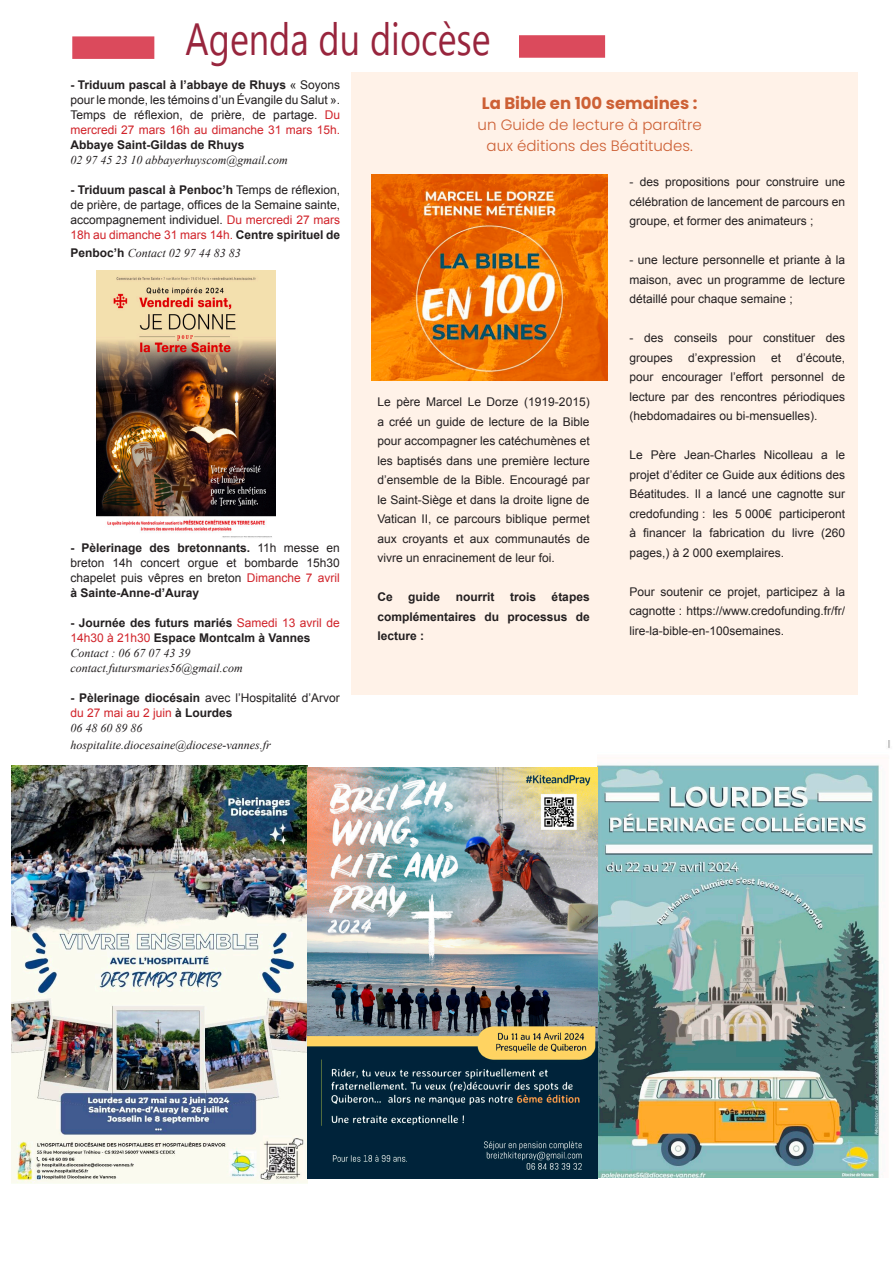
<style>
.page{position:relative;width:893px;height:1263px;background:#fff}
.page>*{position:absolute;margin:0;border:0;box-sizing:border-box;transform-origin:0 0}
.t1{font:45px "Segoe UI Symbol";color:#98253d;scale:.8 1}
.contact_italic_9{font:700 16.5px "Poppins";color:#cd6035}
.contact_italic_9-2{font:300 15px/21px "Poppins";color:#cd6035;text-align:center}
.contact_italic_9-3{font:12px/19.5px "Arial";color:#231f20;text-align:justify}
.contact_italic_9-4{font:700 12px/19.5px "Arial";color:#231f20}
.contact_italic_9-5{font:italic 12px/15px "Times New Roman";color:#231f20}
.s1{font-weight:700}
.s2{color:#d1232a}
.s3{font-family:"Arial";font-weight:700;font-style:normal}
.s4{font-weight:400;color:#d1232a}
.s5{font-weight:400}
</style>
<div class="page">
<div style="left:351px;top:72px;width:506px;height:623px;background:#fff2e8"></div>
<div style="left:72px;top:36px;width:82px;height:23px;background:#db4a5c"></div>
<div style="left:519px;top:35px;width:86px;height:23px;background:#db4a5c"></div>
<img style="left:12px;top:766px;width:296px;height:417px">
<img style="left:598px;top:740px;width:292px;height:437px">
<img style="left:308px;top:767px;width:290px;height:411px">
<img style="left:372px;top:174px;width:236px;height:206px">
<img style="left:97px;top:270px;width:179px;height:268px">
<p class="t1" style="left:249px;top:13px;width:280px">■ ◆ □ ➔▲</p>
<p class="contact_italic_9-3" style="left:70px;top:77px;width:271px;line-height:15px"><span class="s1">- Triduum pascal à l’abbaye de Rhuys</span> « Soyons pour le monde, les témoins d’un Évangile du Salut ».<br>Temps de réflexion, de prière, de partage. <span class="s2">Du mercredi 27 mars 16h au dimanche 31 mars 15h.<br></span><span class="s1">Abbaye Saint-Gildas de Rhuys</span></p>
<p class="contact_italic_9-5" style="left:70px;top:152px;width:219px">02 97 45 23 10 abbayerhuyscom@gmail.com</p>
<p class="contact_italic_9-3" style="left:70px;top:182px;width:271px;line-height:15px"><span class="s1">- Triduum pascal à Penboc’h</span> Temps de réflexion, de prière, de partage, offices de la Semaine sainte, accompagnement individuel. <span class="s2">Du mercredi 27 mars 18h au dimanche 31 mars 14h.</span> <span class="s1">Centre spirituel de</span></p>
<p class="contact_italic_9-5" style="left:70px;top:245px;width:172px"><span class="s3">Penboc’h</span> Contact 02 97 44 83 83</p>
<p class="contact_italic_9" style="left:482px;top:94px;width:217px">La Bible en 100 semaines :</p>
<p class="contact_italic_9-2" style="left:478px;top:114px;width:226px">un Guide de lecture à paraître aux éditions des Béatitudes.</p>
<p class="contact_italic_9-3" style="left:630px;top:172px;width:217px">- des propositions pour construire une célébration de lancement de parcours en groupe, et former des animateurs ;</p>
<p class="contact_italic_9-3" style="left:630px;top:250px;width:217px">- une lecture personnelle et priante à la maison, avec un programme de lecture détaillé pour chaque semaine ;</p>
<p class="contact_italic_9-3" style="left:630px;top:328px;width:217px">- des conseils pour constituer des groupes</p>
<p class="contact_italic_9-3" style="left:630px;top:348px;width:217px;text-indent:167px">d’écoute, pour encourager l’effort personnel de lecture par des rencontres périodiques (hebdomadaires ou bi-mensuelles).</p>
<p class="contact_italic_9-3" style="left:630px;top:445px;width:217px">Le Père Jean-Charles Nicolleau a le projet d’éditer ce Guide aux éditions des Béatitudes. Il a lancé une cagnotte sur credofunding : les 5 000€ participeront à financer la fabrication du livre (260 pages,) à 2 000 exemplaires.</p>
<p class="contact_italic_9-3" style="left:630px;top:582px;width:217px">Pour soutenir ce projet, participez à la cagnotte : https://www.credofunding.fr/fr/ lire-la-bible-en-100semaines.</p>
<p class="contact_italic_9-3" style="left:688px;top:348px;width:69px">d’expression</p>
<p class="contact_italic_9-3" style="left:771px;top:348px;width:12px">et</p>
<p class="contact_italic_9-3" style="left:377px;top:392px;width:214px">Le père Marcel Le Dorze (1919-2015) a créé un guide de lecture de la Bible pour accompagner les catéchumènes et les baptisés dans une première lecture d’ensemble de la Bible. Encouragé par le Saint-Siège et dans la droite ligne de Vatican II, ce parcours biblique permet aux croyants et aux communautés de vivre un enracinement de leur foi.</p>
<p class="contact_italic_9-4" style="left:377px;top:588px;width:17px">Ce</p>
<p class="contact_italic_9-4" style="left:408px;top:588px;width:34px">guide</p>
<p class="contact_italic_9-4" style="left:456px;top:588px;width:40px">nourrit</p>
<p class="contact_italic_9-4" style="left:510px;top:588px;width:28px">trois</p>
<p class="contact_italic_9-3" style="left:70px;top:541px;width:271px;line-height:15px"><span class="s1">- Pèlerinage des bretonnants.</span> 11h messe en breton 14h concert orgue et bombarde 15h30 chapelet puis vêpres en breton <span class="s2">Dimanche 7 avril </span><span class="s1">à Sainte-Anne-d’Auray</span></p>
<p class="contact_italic_9-4" style="left:70px;top:616px;width:271px;line-height:15px">- Journée des futurs mariés <span class="s4">Samedi 13 avril de<br>14h30 à 21h30</span> Espace Montcalm à Vannes</p>
<p class="contact_italic_9-5" style="left:70px;top:645px;width:174px">Contact : 06 67 07 43 39 contact.futursmaries56@gmail.com</p>
<p class="contact_italic_9-4" style="left:70px;top:691px;width:271px;line-height:15px">- Pèlerinage diocésain <span class="s5">avec l’Hospitalité d’Arvor </span><span class="s4">du 27 mai au 2 juin</span> à Lourdes</p>
<p class="contact_italic_9-5" style="left:70px;top:720px;width:73px">06 48 60 89 86</p>
<p class="contact_italic_9-5" style="left:70px;top:737px;width:202px">hospitalite.diocesaine@diocese-vannes.fr</p>
<p class="contact_italic_9-4" style="left:377px;top:588px;width:214px;text-align:justify;text-indent:174px">étapes complémentaires du processus de lecture :</p>
</div>
